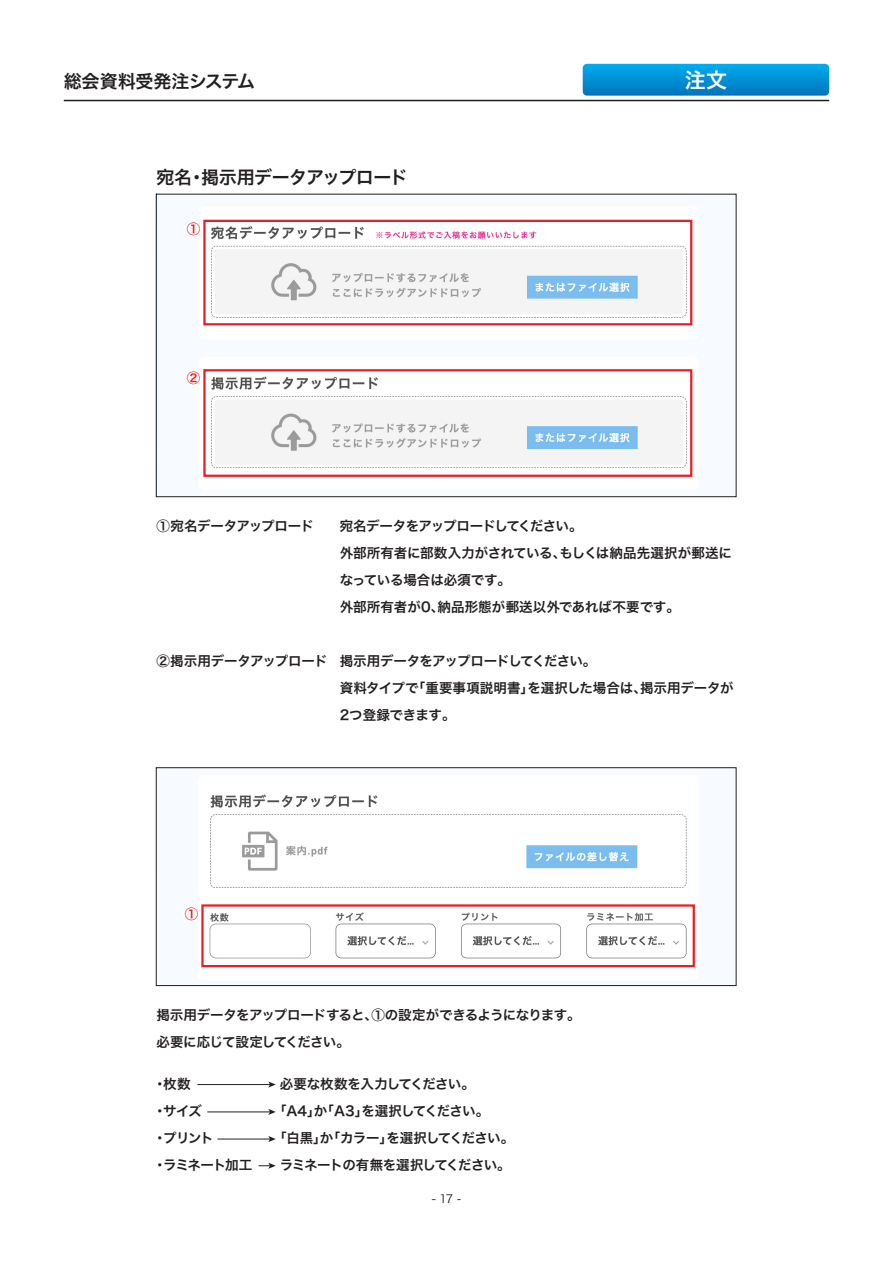
<style>
.page{position:relative;width:893px;height:1263px;background:#fff}
.page>*{position:absolute;margin:0;border:0;box-sizing:border-box;transform-origin:0 0}
.t1{font:21px "Hira Kaku Pro W6";color:#fff}
.t2{font:18px "Hira Kaku Pro W6";letter-spacing:-.025em;color:#231f20}
.t3{font:13.5px/27px "Hira Kaku Pro W6";letter-spacing:-.02em;color:#231f20}
.t4{font:13.5px/27px "Hira Kaku Pro W6";letter-spacing:-.045em;color:#231f20}
.t5{font:13.5px "Hira Kaku Pro W6";letter-spacing:-.055em;color:#231f20}
.t6{font:13.5px/27px "Hira Kaku Pro W6";letter-spacing:-.075em;color:#231f20}
.t7{font:13.5px "Hira Kaku Pro W6";letter-spacing:-.06em;color:#231f20}
.t8{font:13.5px "Hira Kaku Pro W6";color:#ee1d23}
.t9{font:11.25px "Hira Kaku Pro W3";color:#231f20}
</style>
<div class="page">
<hr style="left:64px;top:100px;width:765px;height:1px;background:#231f20">
<svg style="left:583px;top:64px;width:246px;height:32px;background:#0391d5"></svg>
<img style="left:203px;top:219px;width:490px;height:258px">
<div style="left:156px;top:194px;width:580px;height:303px;border:1px solid #231f20"></div>
<img style="left:201px;top:794px;width:494px;height:174px">
<div style="left:156px;top:767px;width:580px;height:219px;border:1px solid #231f20"></div>
<div style="left:203px;top:220px;width:489px;height:105px;border:2px solid #ee1d23"></div>
<svg style="left:203px;top:219px;width:3px;height:21px"></svg>
<div style="left:201px;top:904px;width:494px;height:63px;border:2px solid #ee1d23"></div>
<svg style="left:201px;top:902px;width:3px;height:22px"></svg>
<div style="left:203px;top:369px;width:489px;height:108px;border:2px solid #ee1d23"></div>
<svg style="left:203px;top:367px;width:3px;height:22px"></svg>
<svg style="left:259px;top:1163px;width:17px;height:6px"></svg>
<hr style="left:217px;top:1139px;width:53px;height:1px;background:#231f20">
<svg style="left:268px;top:1136px;width:8px;height:6px"></svg>
<hr style="left:207px;top:1111px;width:63px;height:1px;background:#231f20">
<svg style="left:268px;top:1109px;width:8px;height:6px"></svg>
<hr style="left:198px;top:1084px;width:72px;height:1px;background:#231f20">
<svg style="left:268px;top:1081px;width:8px;height:6px"></svg>
<h2 class="t2" style="left:64px;top:64px;width:193px">総会資料受発注システム</h2>
<h2 class="t2" style="left:156px;top:161px;width:253px">宛名・掲示用データアップロード</h2>
<p class="t8" style="left:187px;top:217px;width:15px">①</p>
<p class="t8" style="left:187px;top:366px;width:15px">②</p>
<h1 class="t1" style="left:685px;top:61px;width:44px">注文</h1>
<p class="t3" style="left:156px;top:511px;width:159px">①宛名データアップロード</p>
<p class="t3" style="left:340px;top:511px;width:394px">宛名データをアップロードしてください。<br>外部所有者に部数入力がされている、もしくは納品先選択が郵送になっている場合は必須です。<br>外部所有者が0、納品形態が郵送以外であれば不要です。</p>
<p class="t3" style="left:156px;top:646px;width:173px">②掲示用データアップロード</p>
<p class="t3" style="left:340px;top:646px;width:395px">掲示用データをアップロードしてください。<br>資料タイプで「重要事項説明書」を選択した場合は、掲示用データが<br>2つ登録できます。</p>
<p class="t8" style="left:185px;top:901px;width:15px">①</p>
<p class="t4" style="left:156px;top:1001px;width:426px">掲示用データをアップロードすると、①の設定ができるようになります。必要に応じて設定してください。</p>
<p class="t6" style="left:153px;top:1070px;width:101px">・枚数<br>・サイズ<br>・プリント<br>・ラミネート加工</p>
<p class="t3" style="left:280px;top:1070px;width:197px">必要な枚数を入力してください。</p>
<p class="t5" style="left:273px;top:1098px;width:218px">「A4」か「A3」を選択してください。</p>
<p class="t7" style="left:273px;top:1125px;width:243px">「白黒」か「カラー」を選択してください。</p>
<p class="t5" style="left:280px;top:1152px;width:232px">ラミネートの有無を選択してください。</p>
<p class="t9" style="left:432px;top:1189px;width:31px">- 17 -</p>
</div>
